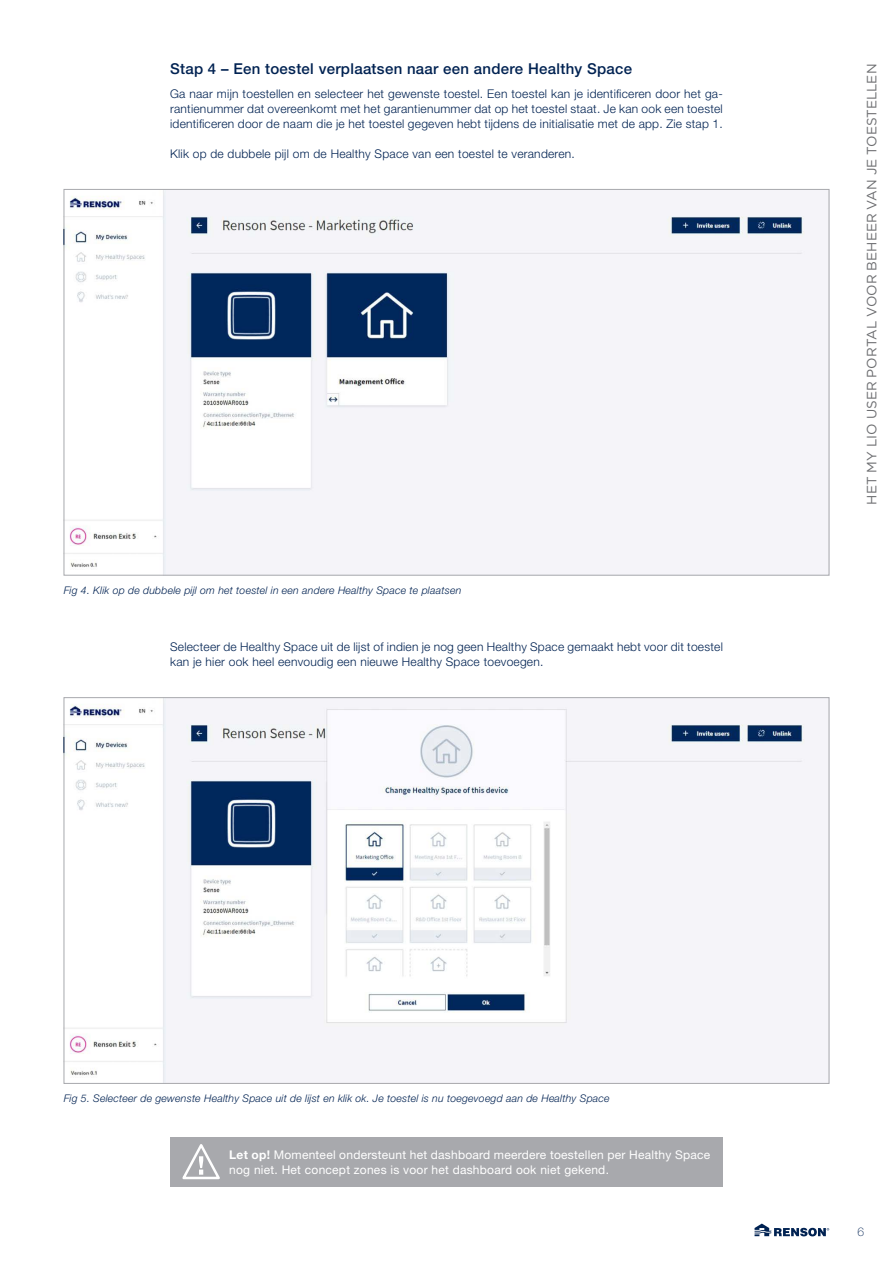
<style>
.page{position:relative;width:893px;height:1263px;background:#fff}
.page>*{position:absolute;margin:0;border:0;box-sizing:border-box;transform-origin:0 0}
.T2{font:500 15px "Helvetica Neue LT Std";letter-spacing:.02em;color:#002252}
.t1{font:13.5px "Gotham";color:#6c6d70}
.body{font:300 12px/15px "Helvetica Neue LT Std";letter-spacing:.02em;color:#002252}
.body_negative{font:12px/15px "Helvetica Neue LT Std";letter-spacing:.02em;color:#fff}
.t2{font:100 12px "Helvetica Neue LT Std";color:#002252}
.Onderschrift{font:italic 300 10.5px "Helvetica Neue LT Std";letter-spacing:.02em;color:#002252}
.s1{font-weight:700}
</style>
<div class="page">
<svg style="left:754px;top:1223px;width:75px;height:13px"></svg>
<img style="left:66px;top:699px;width:761px;height:382px">
<img style="left:66px;top:191px;width:761px;height:382px">
<div style="left:170px;top:1137px;width:553px;height:50px;background:#a8a9ad"></div>
<svg style="left:182px;top:1144px;width:38px;height:36px"></svg>
<p class="T2" style="left:170px;top:60px;width:464px">Stap 4 – Een toestel verplaatsen naar een andere Healthy Space</p>
<p class="body" style="left:170px;top:86px;width:554px;text-align:justify">Ga naar mijn toestellen en selecteer het gewenste toestel. Een toestel kan je identificeren door het ga&shy;rantienummer dat overeenkomt met het garantienummer dat op het toestel staat. Je kan ook een toestel identificeren door de naam die je het toestel gegeven hebt tijdens de initialisatie met de app. Zie stap 1.</p>
<p class="body" style="left:170px;top:146px;width:406px">Klik op de dubbele pijl om de Healthy Space van een toestel te veranderen.</p>
<p class="Onderschrift" style="left:64px;top:583px;width:399px">Fig 4. Klik op de dubbele pijl om het toestel in een andere Healthy Space te plaatsen</p>
<p class="body" style="left:170px;top:639px;width:554px">Selecteer de Healthy Space uit de lijst of indien je nog geen Healthy Space gemaakt hebt voor dit toestel kan je hier ook heel eenvoudig een nieuwe Healthy Space toevoegen.</p>
<p class="t1" style="left:863px;top:504px;width:442px;rotate:-90deg">HET MY LIO USER PORTAL VOOR BEHEER VAN JE TOESTELLEN</p>
<p class="Onderschrift" style="left:64px;top:1092px;width:547px">Fig 5. Selecteer de gewenste Healthy Space uit de lijst en klik ok. Je toestel is nu toegevoegd aan de Healthy Space</p>
<p class="body_negative" style="left:229px;top:1147px;width:482px"><span class="s1">Let op!</span> Momenteel ondersteunt het dashboard meerdere toestellen per Healthy Space nog niet. Het concept zones is voor het dashboard ook niet gekend.</p>
<p class="t2" style="left:857px;top:1225px;width:8px">6</p>
</div>
